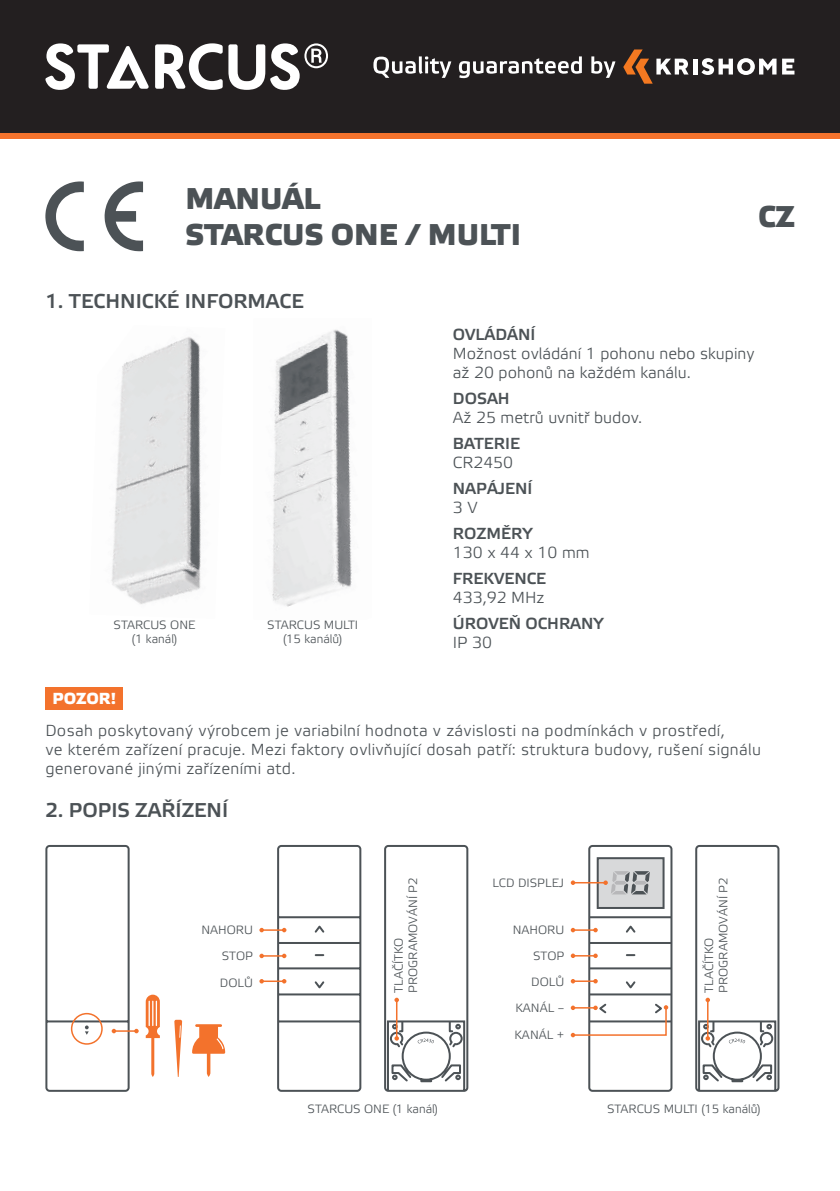
<style>
.page{position:relative;width:840px;height:1191px;background:#fff}
.page>*{position:absolute;margin:0;border:0;box-sizing:border-box;transform-origin:0 0}
.t1{font:700 30px/36px "Elektra Medium Pro";color:#4c5256}
.t2{font:700 20px "Elektra Light Pro";color:#4c5256}
.t3{font:16px/19.2px "Elektra Light Pro";letter-spacing:.02em;color:#4c5256}
.t4{font:16px/19.2px "Elektra Light Pro";color:#4c5256}
.t5{font:700 16px "Elektra Light Pro";color:#4c5256}
.t6{font:700 16px "Elektra Medium Pro";color:#fff}
.t7{font:12px/14.4px "Elektra Light Pro";color:#4c5256;text-align:center}
</style>
<div class="page">
<img style="left:272px;top:329px;width:80px;height:278px">
<img style="left:111px;top:337px;width:90px;height:267px">
<div style="left:588px;top:845px;width:84px;height:246px;border:2px solid #4c5256;border-radius:3px"></div>
<svg style="left:570px;top:856px;width:103px;height:181px"></svg>
<svg style="left:259px;top:845px;width:103px;height:247px"></svg>
<svg style="left:384px;top:845px;width:85px;height:247px"></svg>
<svg style="left:695px;top:845px;width:85px;height:247px"></svg>
<svg style="left:45px;top:181px;width:39px;height:70px"></svg>
<svg style="left:104px;top:181px;width:39px;height:70px"></svg>
<div style="left:45px;top:687px;width:78px;height:23px;background:#f3722c"></div>
<svg style="left:146px;top:994px;width:14px;height:83px"></svg>
<svg style="left:45px;top:845px;width:94px;height:247px"></svg>
<svg style="left:192px;top:1024px;width:33px;height:53px"></svg>
<svg style="left:174px;top:1019px;width:8px;height:58px"></svg>
<div style="left:0;top:0;width:839px;height:133px;background:#231f20"></div>
<svg style="left:45px;top:43px;width:104px;height:47px"></svg>
<svg style="left:155px;top:43px;width:67px;height:47px"></svg>
<svg style="left:228px;top:43px;width:100px;height:47px"></svg>
<svg style="left:373px;top:56px;width:78px;height:22px"></svg>
<svg style="left:458px;top:56px;width:123px;height:22px"></svg>
<svg style="left:591px;top:56px;width:24px;height:22px"></svg>
<div style="left:0;top:133px;width:839px;height:6px;background:#f3722c"></div>
<svg style="left:693px;top:59px;width:3px;height:15px"></svg>
<svg style="left:701px;top:58px;width:93px;height:17px"></svg>
<svg style="left:623px;top:49px;width:65px;height:35px"></svg>
<h1 class="t1" style="left:185px;top:182px;width:337px">MANUÁL<br>STARCUS ONE / MULTI</h1>
<p class="t2" style="left:45px;top:290px;width:260px">1. TECHNICKÉ INFORMACE</p>
<h1 class="t1" style="left:757px;top:200px;width:38px">CZ</h1>
<p class="t5" style="left:452px;top:325px;width:84px">OVLÁDÁNÍ</p>
<p class="t4" style="left:452px;top:344px;width:303px">Možnost ovládání 1 pohonu nebo skupiny až 20 pohonů na každém kanálu.</p>
<p class="t5" style="left:452px;top:389px;width:58px">DOSAH</p>
<p class="t4" style="left:452px;top:408px;width:191px">Až 25 metrů uvnitř budov.</p>
<p class="t5" style="left:452px;top:434px;width:68px">BATERIE</p>
<p class="t3" style="left:452px;top:453px;width:62px">CR2450</p>
<p class="t5" style="left:452px;top:479px;width:81px">NAPÁJENÍ</p>
<p class="t3" style="left:452px;top:498px;width:26px">3 V</p>
<p class="t5" style="left:452px;top:524px;width:81px">ROZMĚRY</p>
<p class="t3" style="left:452px;top:543px;width:138px">130 x 44 x 10 mm</p>
<p class="t7" style="left:113px;top:618px;width:83px">STARCUS ONE (1 kanál)</p>
<p class="t6" style="left:53px;top:689px;width:65px">POZOR!</p>
<p class="t7" style="left:267px;top:618px;width:92px">STARCUS MULTI (15 kanálů)</p>
<p class="t5" style="left:452px;top:569px;width:95px">FREKVENCE</p>
<p class="t3" style="left:452px;top:588px;width:93px">433,92 MHz</p>
<p class="t5" style="left:452px;top:614px;width:152px">ÚROVEŇ OCHRANY</p>
<p class="t3" style="left:452px;top:633px;width:41px">IP 30</p>
<p class="t3" style="left:45px;top:721px;width:716px">Dosah poskytovaný výrobcem je variabilní hodnota v závislosti na podmínkách v prostředí,<br>ve kterém zařízení pracuje. Mezi faktory ovlivňující dosah patří: struktura budovy, rušení signálu generované jinými zařízeními atd.</p>
<p class="t2" style="left:45px;top:799px;width:184px">2. POPIS ZAŘÍZENÍ</p>
<p class="t7" style="left:391px;top:992px;width:117px;text-align:left;rotate:-90deg">TLAČÍTKO<br>PROGRAMOVÁNÍ P2</p>
<p class="t7" style="left:701px;top:992px;width:117px;text-align:left;rotate:-90deg">TLAČÍTKO<br>PROGRAMOVÁNÍ P2</p>
<p class="t7" style="left:492px;top:876px;width:73px">LCD DISPLEJ</p>
<p class="t7" style="left:201px;top:923px;width:53px">NAHORU</p>
<p class="t7" style="left:512px;top:923px;width:53px">NAHORU</p>
<p class="t7" style="left:221px;top:949px;width:33px">STOP</p>
<p class="t7" style="left:532px;top:949px;width:33px">STOP</p>
<p class="t7" style="left:220px;top:976px;width:34px">DOLŮ</p>
<p class="t7" style="left:515px;top:969px;width:50px;line-height:26.4px;text-align:right">DOLŮ<br>KANÁL –</p>
<p class="t7" style="left:514px;top:1028px;width:51px">KANÁL +</p>
<p class="t7" style="left:307px;top:1102px;width:132px">STARCUS ONE (1 kanál)</p>
<p class="t7" style="left:606px;top:1102px;width:155px">STARCUS MULTI (15 kanálů)</p>
</div>
